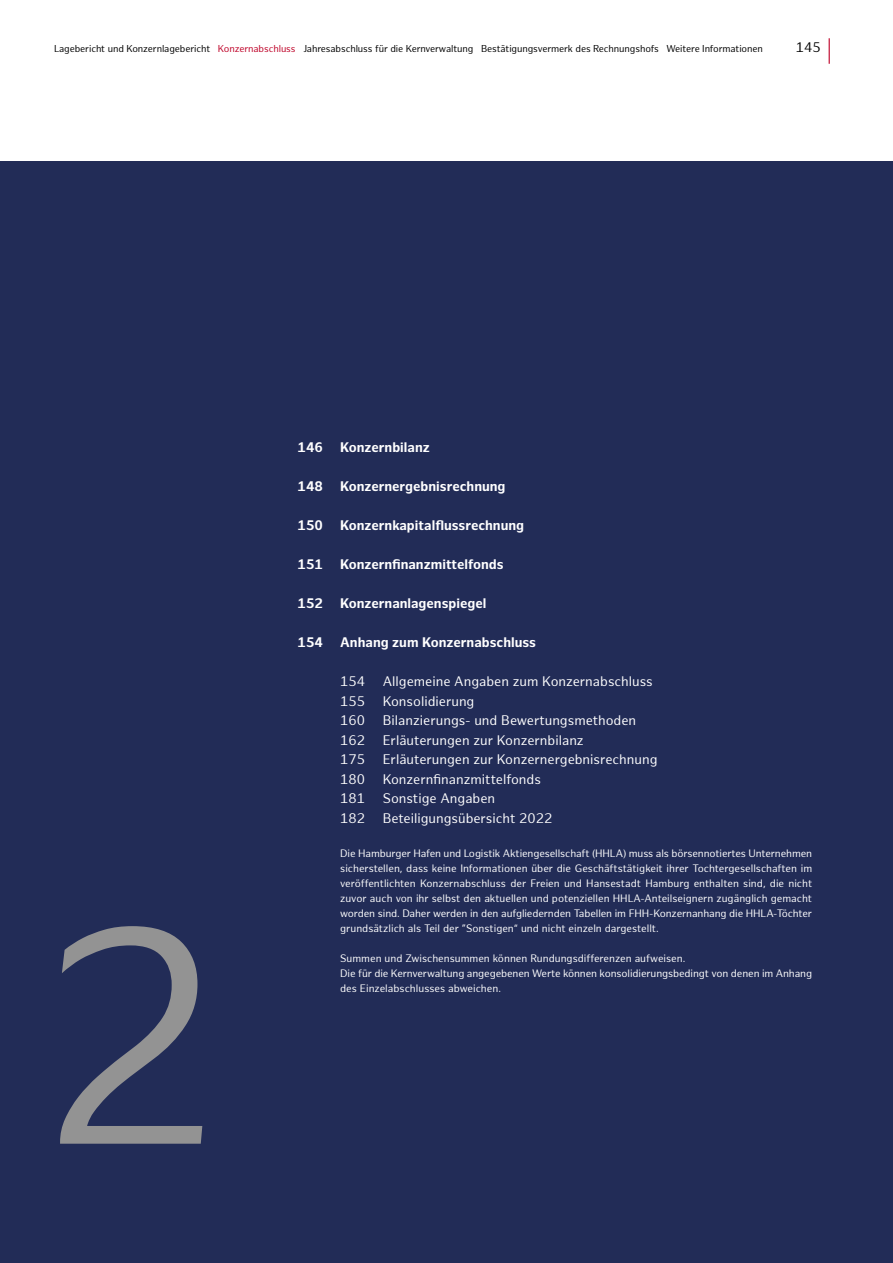
<style>
.page{position:relative;width:893px;height:1263px;background:#fff}
.page>*{position:absolute;margin:0;border:0;box-sizing:border-box;transform-origin:0 0}
.t1{font:300px "Hamburg Sans";color:#939393}
.inhaltsverzeichnis{font:13.5px "Hamburg Sans";color:#fff}
.inhaltsverzeichnis_f{font:700 13.5px "Hamburg Sans";color:#fff}
.t2{font:13.5px "Hamburg Sans";color:#000}
.inhaltsverzeichnis-2{font:10.5px/15px "Hamburg Sans";letter-spacing:-.01em;color:#fff;text-align:justify}
.t3{font:9.75px "Hamburg Sans";letter-spacing:-.01em;color:#000}
.s1{color:#be0027}
</style>
<div class="page">
<div style="left:0;top:162px;width:893px;height:1101px;background:#222c57"></div>
<svg style="left:829px;top:38px;width:1px;height:26px"></svg>
<p class="t3" style="left:54px;top:43px;width:710px">Lagebericht und Konzernlagebericht <span class="s1">Konzernabschluss</span> Jahresabschluss für die Kernverwaltung Bestätigungsvermerk des Rechnungshofs Weitere Informationen</p>
<p class="t2" style="left:796px;top:40px;width:26px">145</p>
<h1 class="t1" style="left:37px;top:866px;width:185px">2</h1>
<p class="inhaltsverzeichnis_f" style="left:298px;top:439px;width:27px">146</p>
<p class="inhaltsverzeichnis_f" style="left:340px;top:439px;width:91px">Konzernbilanz</p>
<p class="inhaltsverzeichnis_f" style="left:298px;top:478px;width:27px">148</p>
<p class="inhaltsverzeichnis_f" style="left:340px;top:478px;width:167px">Konzernergebnisrechnung</p>
<p class="inhaltsverzeichnis_f" style="left:298px;top:517px;width:27px">150</p>
<p class="inhaltsverzeichnis_f" style="left:340px;top:517px;width:185px">Konzernkapitalflussrechnung</p>
<p class="inhaltsverzeichnis_f" style="left:298px;top:556px;width:27px">151</p>
<p class="inhaltsverzeichnis_f" style="left:340px;top:556px;width:165px">Konzernfinanzmittelfonds</p>
<p class="inhaltsverzeichnis_f" style="left:298px;top:595px;width:27px">152</p>
<p class="inhaltsverzeichnis_f" style="left:340px;top:595px;width:148px">Konzernanlagenspiegel</p>
<p class="inhaltsverzeichnis_f" style="left:298px;top:634px;width:27px">154</p>
<p class="inhaltsverzeichnis_f" style="left:340px;top:634px;width:197px">Anhang zum Konzernabschluss</p>
<p class="inhaltsverzeichnis" style="left:340px;top:674px;width:26px">154</p>
<p class="inhaltsverzeichnis" style="left:383px;top:674px;width:272px">Allgemeine Angaben zum Konzernabschluss</p>
<p class="inhaltsverzeichnis" style="left:340px;top:693px;width:26px">155</p>
<p class="inhaltsverzeichnis" style="left:383px;top:693px;width:93px">Konsolidierung</p>
<p class="inhaltsverzeichnis" style="left:340px;top:713px;width:26px">160</p>
<p class="inhaltsverzeichnis" style="left:383px;top:713px;width:255px">Bilanzierungs- und Bewertungsmethoden</p>
<p class="inhaltsverzeichnis" style="left:340px;top:732px;width:26px">162</p>
<p class="inhaltsverzeichnis" style="left:383px;top:732px;width:203px">Erläuterungen zur Konzernbilanz</p>
<p class="inhaltsverzeichnis" style="left:340px;top:752px;width:26px">175</p>
<p class="inhaltsverzeichnis" style="left:383px;top:752px;width:276px">Erläuterungen zur Konzernergebnisrechnung</p>
<p class="inhaltsverzeichnis" style="left:340px;top:771px;width:26px">180</p>
<p class="inhaltsverzeichnis" style="left:383px;top:771px;width:160px">Konzernfinanzmittelfonds</p>
<p class="inhaltsverzeichnis" style="left:340px;top:791px;width:26px">181</p>
<p class="inhaltsverzeichnis" style="left:383px;top:791px;width:114px">Sonstige Angaben</p>
<p class="inhaltsverzeichnis" style="left:340px;top:810px;width:26px">182</p>
<p class="inhaltsverzeichnis" style="left:383px;top:810px;width:171px">Beteiligungsübersicht 2022</p>
<p class="inhaltsverzeichnis-2" style="left:340px;top:846px;width:474px">Die Hamburger Hafen und Logistik Aktiengesellschaft (HHLA) muss als börsennotiertes Unternehmen sicherstellen, dass keine Informationen über die Geschäftstätigkeit ihrer Tochtergesellschaften im veröffentlichten Konzernabschluss der Freien und Hansestadt Hamburg enthalten sind, die nicht zuvor auch von ihr selbst den aktuellen und potenziellen HHLA-Anteilseignern zugänglich gemacht worden sind. Daher werden in den aufgliedernden Tabellen im FHH-Konzernanhang die HHLA-Töchter grundsätzlich als Teil der ”Sonstigen“ und nicht einzeln dargestellt.</p>
<p class="inhaltsverzeichnis-2" style="left:340px;top:951px;width:347px">Summen und Zwischensummen können Rundungsdifferenzen aufweisen.</p>
<p class="inhaltsverzeichnis-2" style="left:340px;top:966px;width:473px">Die für die Kernverwaltung angegebenen Werte können konsolidierungsbedingt von denen im Anhang des Einzelabschlusses abweichen.</p>
</div>
